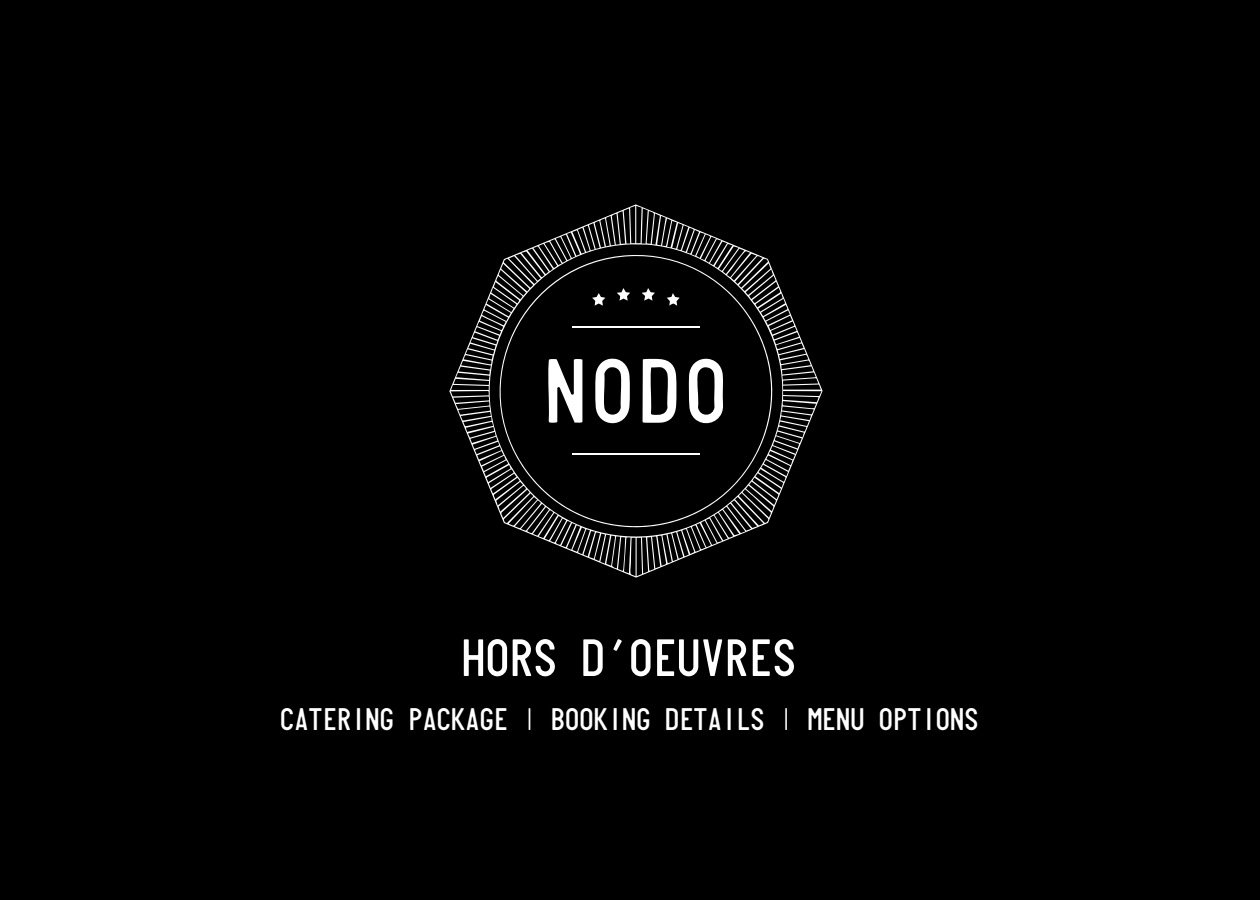
<style>
.page{position:relative;width:1260px;height:900px;background:#000}
.page>*{position:absolute;margin:0;border:0;box-sizing:border-box;transform-origin:0 0}
.t1{font:54px "Italian Plate Mono";letter-spacing:-.015em;color:#fff}
.t2{font:44.75px "Italian Plate Mono";letter-spacing:.06em;color:#fff}
.t3{font:32.25px "Italian Plate Mono";letter-spacing:-.015em;color:#fff}
</style>
<div class="page">
<svg style="left:449px;top:204px;width:374px;height:374px"></svg>
<h1 class="t1" style="left:461px;top:629px;width:337px">HORS D’OEUVRES</h1>
<p class="t3" style="left:280px;top:702px;width:701px">CATERING PACKAGE | BOOKING DETAILS | MENU OPTIONS</p>
<h2 class="t2" style="left:469px;top:639px;width:324px">HORS D’OEUVRES</h2>
</div>
